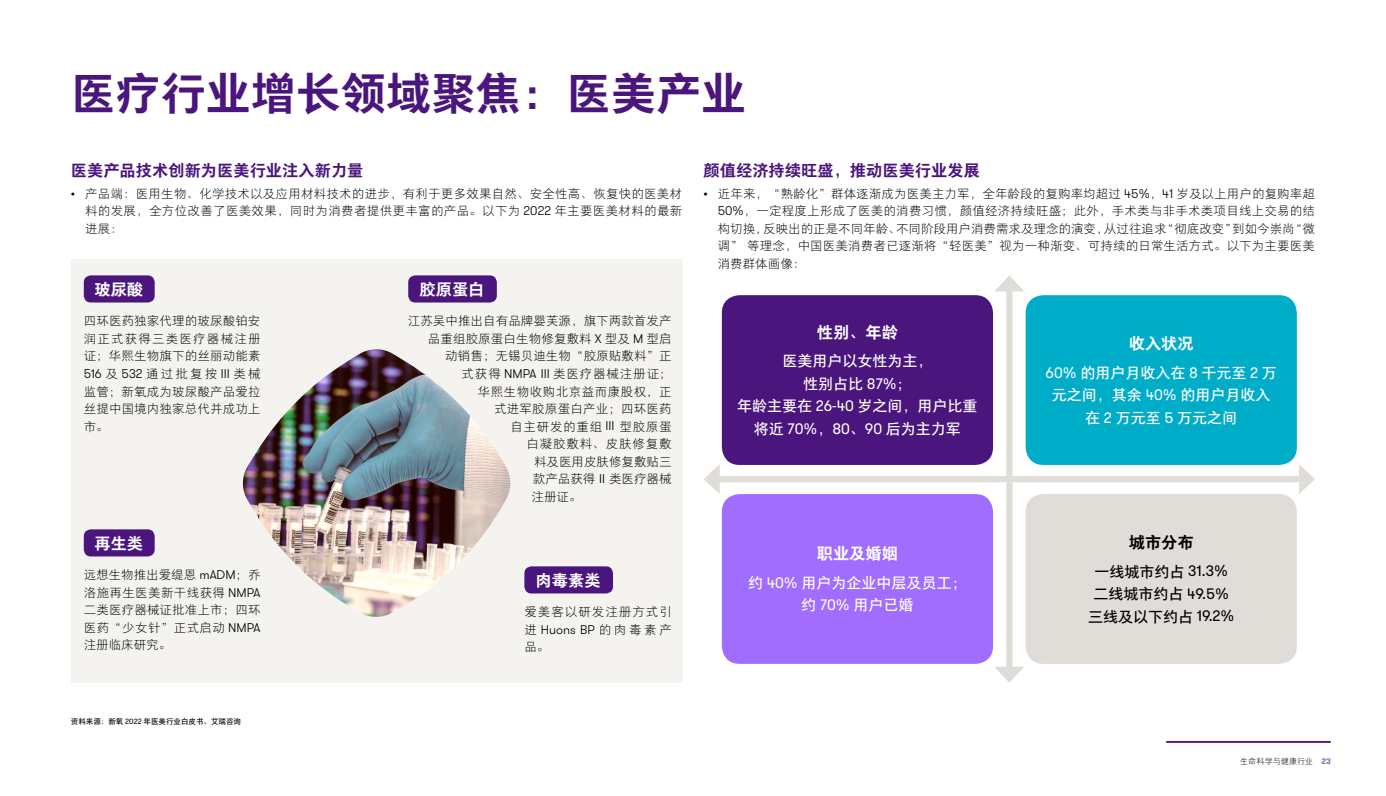
<style>
.page{position:relative;width:1386px;height:796px;background:#fff}
.page>*{position:absolute;margin:0;border:0;box-sizing:border-box;transform-origin:0 0}
.t1{font:45px "FZYOUH 512 B GB1 4";color:#4a167d}
.t2{font:16.25px "FZYOUH 512 B GB1 4";color:#4a167d}
.t3{font:16.25px "FZYOUH 512 B GB1 4";color:#fff}
.t4{font:16.25px "FZYOUH 512 B GB1 4";color:#000}
.t5{font:15px/22.5px "FZYOUH 509 R GB1 4";color:#fff;text-align:center}
.t6{font:15px "FZYOUH 509 R GB1 4";color:#000}
._10{font:300 12.62px "GT Walsheim Pro";color:#000}
._10-2{font:12.5px/17.5px "FZYOUH 503 L GB1 4";letter-spacing:.01em;color:#000;text-align:justify}
._10-3{font:12.5px "FZYOUH 503 L GB1 4";letter-spacing:.07em;color:#000}
._10-4{font:12.5px "FZYOUH 503 L GB1 4";letter-spacing:.04em;color:#000}
._10-5{font:12.5px "FZYOUH 503 L GB1 4";letter-spacing:.06em;color:#000}
._10-6{font:12.5px "FZYOUH 503 L GB1 4";letter-spacing:.08em;color:#000}
._10-7{font:12.5px "FZYOUH 503 L GB1 4";letter-spacing:.065em;color:#000}
.t7{font:8.12px "FZYOUH 503 L GB1 4";color:#000}
.t8{font:7.5px "FZYOUH 509 R GB1 4";color:#000}
.s1{font-family:"GT Walsheim Pro";font-weight:300;font-size:12.62px}
.s2{font-family:"FZYOUH 503 L GB1 4";font-weight:400;font-size:12.5px}
.s3{font-family:"GT Walsheim Pro";font-size:15.12px}
.s4{font-family:"GT Walsheim Pro";font-size:7.62px}
.s5{font-family:"GT Walsheim Pro";font-weight:700;color:#8c6ba8}
</style>
<div class="page">
<div style="left:71px;top:259px;width:611px;height:423px;background:#f4f3f0"></div>
<div style="left:722px;top:295px;width:271px;height:170px;background:#4a167d;border-radius:18px"></div>
<div style="left:1025px;top:295px;width:271px;height:170px;background:#00adc9;border-radius:18px"></div>
<div style="left:722px;top:494px;width:271px;height:169px;background:#a06dff;border-radius:18px"></div>
<div style="left:1025px;top:494px;width:271px;height:169px;background:#e0dcd7;border-radius:18px"></div>
<div style="left:84px;top:275px;width:71px;height:27px;background:#4a167d;border-radius:7px"></div>
<div style="left:84px;top:529px;width:71px;height:27px;background:#4a167d;border-radius:7px"></div>
<div style="left:524px;top:566px;width:89px;height:27px;background:#4a167d;border-radius:7px"></div>
<div style="left:408px;top:275px;width:89px;height:27px;background:#4a167d;border-radius:7px"></div>
<img style="left:242px;top:349px;width:269px;height:267px">
<div style="left:713px;top:476px;width:592px;height:6px;background:#e0dcd7"></div>
<svg style="left:704px;top:465px;width:15px;height:28px"></svg>
<svg style="left:1299px;top:464px;width:16px;height:30px"></svg>
<div style="left:1006px;top:285px;width:6px;height:388px;background:#e0dcd7"></div>
<svg style="left:995px;top:275px;width:29px;height:16px"></svg>
<svg style="left:995px;top:666px;width:29px;height:16px"></svg>
<hr style="left:1166px;top:740px;width:164px;height:2px;background:#4a167d">
<p class="t1" style="left:71px;top:69px;width:676px">医疗行业增长领域聚焦：医美产业</p>
<p class="t2" style="left:71px;top:161px;width:294px">医美产品技术创新为医美行业注入新力量</p>
<p class="t2" style="left:703px;top:161px;width:278px">颜值经济持续旺盛，推动医美行业发展</p>
<p class="_10-2" style="left:85px;top:185px;width:599px;text-indent:-14px"><span class="s1">•</span> 产品端：医用生物、化学技术以及应用材料技术的进步，有利于更多效果自然、安全性高、恢复快的医美材料的发展，全方位改善了医美效果，同时为消费者提供更丰富的产品。以下为 <span class="s1">2022</span> 年主要医美材料的最新进展：</p>
<p class="_10-2" style="left:718px;top:185px;width:599px;text-indent:-14px"><span class="s1">•</span> 近年来，“熟龄化”群体逐渐成为医美主力军，全年龄段的复购率均超过 <span class="s1">45%</span>，<span class="s1">41</span> 岁及以上用户的复购率超<span class="s1">50%</span>，一定程度上形成了医美的消费习惯，颜值经济持续旺盛；此外，手术类与非手术类项目线上交易的结构切换，反映出的正是不同年龄、不同阶段用户消费需求及理念的演变，从过往追求“彻底改变”到如今崇尚“微调” 等理念，中国医美消费者已逐渐将“轻医美”视为一种渐变、可持续的日常生活方式。以下为主要医美消费群体画像：</p>
<p class="t3" style="left:94px;top:280px;width:50px">玻尿酸</p>
<p class="t3" style="left:419px;top:280px;width:66px">胶原蛋白</p>
<p class="_10-2" style="left:84px;top:312px;width:178px">四环医药独家代理的玻尿酸铂安润正式获得三类医疗器械注册证；华熙生物旗下的丝丽动能素</p>
<p class="_10" style="left:84px;top:365px;width:178px">516 <span class="s2">及</span> 532 <span class="s2">通过批复按</span> III <span class="s2">类械</span></p>
<p class="_10-2" style="left:84px;top:382px;width:178px">监管；新氧成为玻尿酸产品爱拉丝提中国境内独家总代并成功上市。</p>
<p class="_10-2" style="left:408px;top:312px;width:265px">江苏吴中推出自有品牌婴芙源，旗下两款首发产</p>
<p class="_10-2" style="left:428px;top:330px;width:245px">品重组胶原蛋白生物修复敷料 <span class="s1">X</span> 型及 <span class="s1">M</span> 型启</p>
<p class="_10-2" style="left:445px;top:347px;width:228px">动销售；无锡贝迪生物“胶原贴敷料”正</p>
<p class="_10-3" style="left:461px;top:367px;width:212px">式获得 <span class="s1">NMPA III</span> 类医疗器械注册证；</p>
<p class="_10-4" style="left:478px;top:384px;width:195px">华熙生物收购北京益而康股权，正</p>
<p class="_10-2" style="left:494px;top:400px;width:179px">式进军胶原蛋白产业；四环医药</p>
<p class="_10-5" style="left:510px;top:419px;width:163px">自主研发的重组 <span class="s1">III</span> 型胶原蛋</p>
<p class="_10-7" style="left:526px;top:437px;width:147px">白凝胶敷料、皮肤修复敷</p>
<p class="_10-2" style="left:534px;top:452px;width:139px">料及医用皮肤修复敷贴三</p>
<p class="_10-2" style="left:533px;top:470px;width:140px">款产品获得 <span class="s1">II</span> 类医疗器械</p>
<p class="_10-2" style="left:531px;top:487px;width:51px">注册证。</p>
<p class="t3" style="left:816px;top:323px;width:83px">性别、年龄</p>
<p class="t5" style="left:782px;top:350px;width:151px">医美用户以女性为主，</p>
<p class="t5" style="left:803px;top:373px;width:110px">性别占比 <span class="s3">87%</span>；</p>
<p class="t5" style="left:737px;top:395px;width:242px">年龄主要在 <span class="s3">26-40</span> 岁之间，用户比重将近 <span class="s3">70%</span>，<span class="s3">80</span>、<span class="s3">90</span> 后为主力军</p>
<p class="t3" style="left:1128px;top:334px;width:66px">收入状况</p>
<p class="t5" style="left:1045px;top:361px;width:233px"><span class="s3">60%</span> 的用户月收入在 <span class="s3">8</span> 千元至 <span class="s3">2</span> 万元之间，其余 <span class="s3">40%</span> 的用户月收入在 <span class="s3">2</span> 万元至 <span class="s3">5</span> 万元之间</p>
<p class="t3" style="left:94px;top:534px;width:50px">再生类</p>
<p class="_10-2" style="left:84px;top:566px;width:178px">远想生物推出爱缇恩 <span class="s1">mADM</span>；乔洛施再生医美新干线获得 <span class="s1">NMPA</span>二类医疗器械证批准上市；四环医药“少女针”正式启动 <span class="s1">NMPA</span>注册临床研究。</p>
<p class="t3" style="left:535px;top:571px;width:66px">肉毒素类</p>
<p class="_10-6" style="left:524px;top:605px;width:149px">爱美客以研发注册方式引</p>
<p class="_10" style="left:524px;top:621px;width:149px"><span class="s2">进</span>Huons BP<span class="s2">的肉毒素产</span></p>
<p class="_10-2" style="left:524px;top:638px;width:26px">品。</p>
<p class="t3" style="left:816px;top:544px;width:83px">职业及婚姻</p>
<p class="t5" style="left:748px;top:571px;width:220px">约 <span class="s3">40%</span> 用户为企业中层及员工；</p>
<p class="t5" style="left:801px;top:594px;width:114px">约 <span class="s3">70%</span> 用户已婚</p>
<p class="t4" style="left:1128px;top:533px;width:66px">城市分布</p>
<p class="t6" style="left:1094px;top:563px;width:135px">一线城市约占 <span class="s3">31.3%</span></p>
<p class="t6" style="left:1093px;top:585px;width:137px">二线城市约占 <span class="s3">49.5%</span></p>
<p class="t6" style="left:1088px;top:608px;width:148px">三线及以下约占 <span class="s3">19.2%</span></p>
<p class="t8" style="left:71px;top:717px;width:172px">资料来源：新氧 <span class="s4">2022</span> 年医美行业白皮书、艾瑞咨询</p>
<p class="t7" style="left:1240px;top:757px;width:92px">生命科学与健康行业 <span class="s5">23</span></p>
</div>
